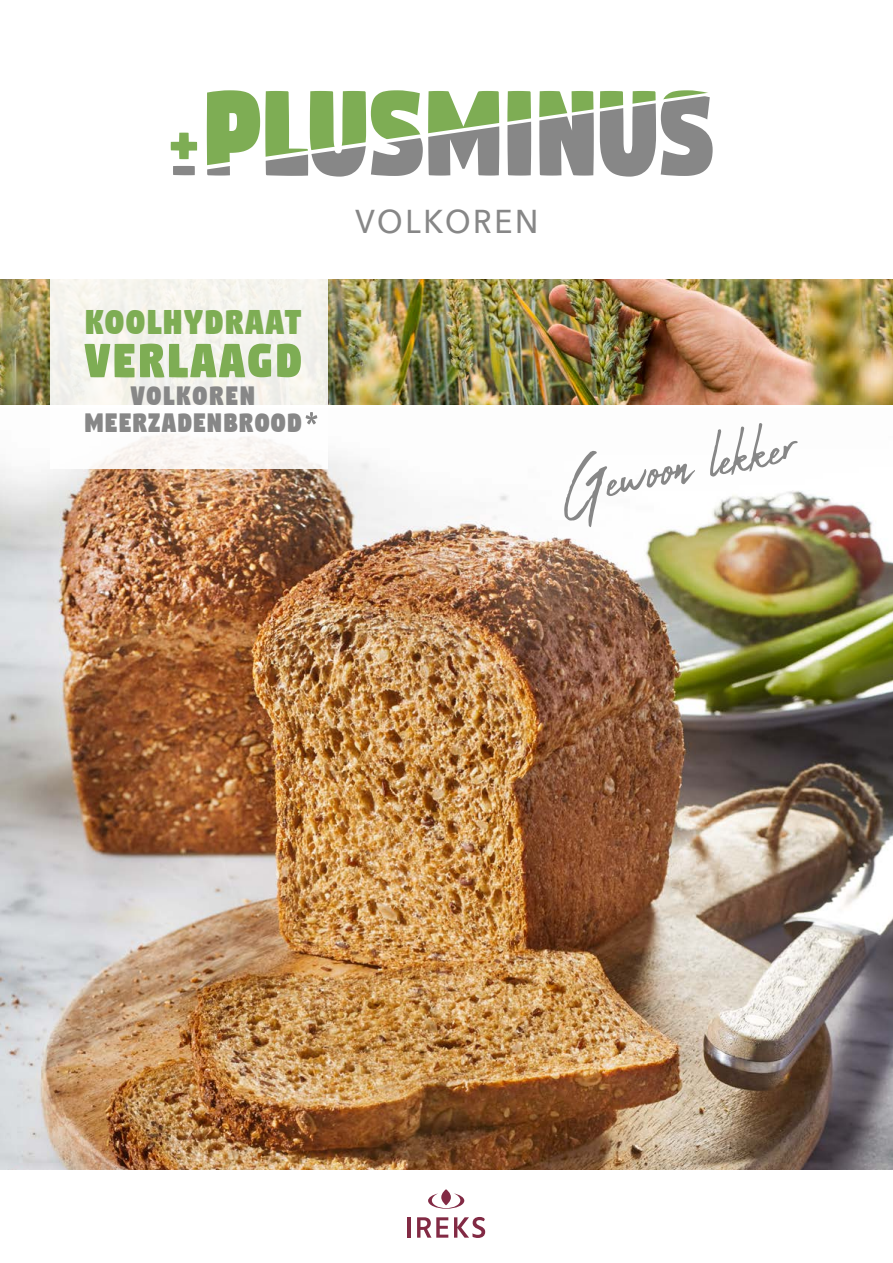
<style>
.page{position:relative;width:893px;height:1263px;background:#fff}
.page>*{position:absolute;margin:0;border:0;box-sizing:border-box;transform-origin:0 0}
.t1{font:81.45px "Abuget";color:#878787}
.t2{font:56.7px "Digitalt";letter-spacing:.05em;color:#7ead54;scale:.91 1}
.t3{font:40.5px "Digitalt";letter-spacing:.04em;color:#7ead54;scale:.91 1}
.t4{font:500 33px "Avenir Next";letter-spacing:.09em;color:#878787;scale:.91 1}
.t5{font:31.35px/27.6px "Digitalt";letter-spacing:.04em;color:#878787;text-align:center;scale:.91 1}
</style>
<div class="page">
<img style="left:0;top:279px;width:893px;height:126px">
<img style="left:0;top:455px;width:893px;height:715px">
<svg style="left:171px;top:133px;width:26px;height:26px"></svg>
<svg style="left:207px;top:90px;width:292px;height:87px"></svg>
<svg style="left:507px;top:91px;width:24px;height:85px;background:#8d9c7f"></svg>
<svg style="left:539px;top:91px;width:55px;height:85px;background:#97a18e"></svg>
<svg style="left:600px;top:90px;width:113px;height:87px"></svg>
<svg style="left:173px;top:166px;width:22px;height:9px"></svg>
<div style="left:50px;top:279px;width:277px;height:189px;background:linear-gradient(to right,#f8f7f2,#f6f5f1)"></div>
<svg style="left:306px;top:412px;width:11px;height:12px"></svg>
<hr style="left:407px;top:1217px;width:4px;height:21px;background:#822a44">
<svg style="left:417px;top:1217px;width:31px;height:21px"></svg>
<svg style="left:454px;top:1217px;width:31px;height:21px"></svg>
<svg style="left:428px;top:1189px;width:36px;height:20px"></svg>
<p class="t3" style="left:85px;top:303px;width:239px">KOOLHYDRAAT</p>
<h2 class="t2" style="left:84px;top:334px;width:240px">VERLAAGD</h2>
<p class="t5" style="left:84px;top:382px;width:240px">VOLKOREN<br>MEERZADENBROOD</p>
<p class="t4" style="left:356px;top:193px;width:202px">VOLKOREN</p>
<h1 class="t1" style="left:552px;top:444px;width:240px;rotate:-11deg">Gewoon lekker</h1>
</div>
